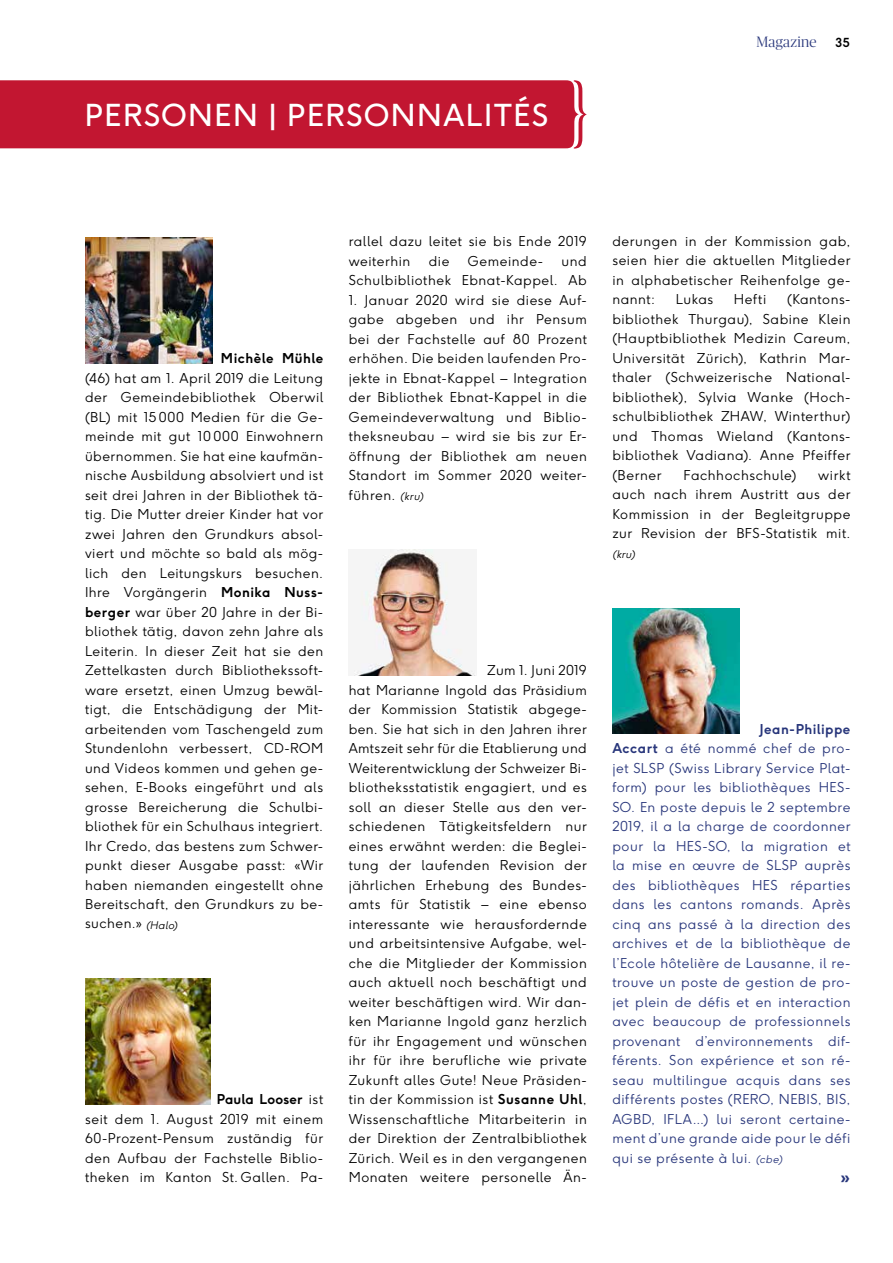
<style>
.page{position:relative;width:893px;height:1263px;background:#fff}
.page>*{position:absolute;margin:0;border:0;box-sizing:border-box;transform-origin:0 0}
.t1{font:30px "F37 Ginger";letter-spacing:.05em;color:#fff}
.t2{font:700 16.5px "F37 Ginger";color:#28367b}
.t3{font:300 15px "Publico Banner";letter-spacing:.02em;color:#28367b}
.t4{font:300 13.5px/19.5px "F37 Ginger";letter-spacing:.04em;color:#000}
.t5{font:300 13.5px/19.5px "F37 Ginger";letter-spacing:.04em;color:#28367b;text-align:justify}
.t6{font:700 13.5px "F37 Ginger";letter-spacing:.035em;color:#000}
.t7{font:italic 300 10.5px "F37 Ginger";color:#000}
.s1{font-family:"F37 Ginger";font-weight:700;font-size:12.3px;color:#000}
.s2{font-weight:700}
.s3{font-style:italic;font-size:10.5px}
</style>
<div class="page">
<img style="left:85px;top:237px;width:128px;height:126px">
<img style="left:85px;top:978px;width:125px;height:126px">
<img style="left:354px;top:549px;width:121px;height:126px">
<img style="left:612px;top:608px;width:128px;height:126px">
<div style="left:0;top:80px;width:587px;height:69px;background:#c21631"></div>
<h1 class="t1" style="left:85px;top:96px;width:465px">PERSONEN | PERSONNALITÉS</h1>
<p class="t3" style="left:756px;top:32px;width:95px">Magazine <span class="s1">35</span></p>
<p class="t6" style="left:221px;top:349px;width:104px">Michèle Mühle</p>
<p class="t4" style="left:85px;top:368px;width:240px">(46) hat am 1. April 2019 die Leitung der Gemeindebibliothek Oberwil (BL) mit 15 000 Medien für die Ge&shy;meinde mit gut 10 000 Einwohnern übernommen. Sie hat eine kaufmän&shy;nische Ausbildung absolviert und ist seit drei Jahren in der Bibliothek tä&shy;tig. Die Mutter dreier Kinder hat vor zwei Jahren den Grundkurs absol&shy;viert und möchte so bald als mög&shy;lich den Leitungskurs besuchen.<br>Ihre Vorgängerin <span class="s2">Monika Nuss&shy;berger</span> war über 20 Jahre in der Bi&shy;bliothek tätig, davon zehn Jahre als Leiterin. In dieser Zeit hat sie den Zettelkasten durch Bibliothekssoft&shy;ware ersetzt, einen Umzug bewäl&shy;tigt, die Entschädigung der Mit&shy;arbeitenden vom Taschengeld zum Stundenlohn verbessert, CD-ROM und Videos kommen und gehen ge&shy;sehen, E-Books eingeführt und als grosse Bereicherung die Schulbi&shy;bliothek für ein Schulhaus integriert.<br>Ihr Credo, das bestens zum Schwer&shy;punkt dieser Ausgabe passt: «Wir haben niemanden eingestellt ohne Bereitschaft, den Grundkurs zu be&shy;suchen.» <span class="s3">(Halo)</span></p>
<p class="t4" style="left:85px;top:1089px;width:240px;text-align:justify;text-indent:132px"><span class="s2">Paula Looser</span> ist seit dem 1. August 2019 mit einem 60-Prozent-Pensum zuständig für den Aufbau der Fachstelle Biblio&shy;theken im Kanton St. Gallen. Pa-</p>
<p class="t4" style="left:349px;top:231px;width:240px">rallel dazu leitet sie bis Ende 2019 weiterhin</p>
<p class="t4" style="left:429px;top:251px;width:22px">die</p>
<p class="t4" style="left:468px;top:251px;width:77px">Gemeinde-</p>
<p class="t4" style="left:349px;top:251px;width:240px;text-align:right">und<br>Schulbibliothek Ebnat-Kappel. Ab</p>
<p class="t4" style="left:349px;top:290px;width:240px;text-align:justify">1. Januar 2020 wird sie diese Auf&shy;gabe abgeben und ihr Pensum bei der Fachstelle auf 80 Prozent erhöhen. Die beiden laufenden Pro&shy;jekte in Ebnat-Kappel – Integration der Bibliothek Ebnat-Kappel in die Gemeindeverwaltung und Biblio&shy;theksneubau – wird sie bis zur Er&shy;öffnung der Bibliothek am neuen Standort im Sommer 2020 weiter&shy;führen. <span class="s3">(kru)</span></p>
<p class="t4" style="left:612px;top:231px;width:240px;text-align:justify">derungen in der Kommission gab, seien hier die aktuellen Mitglieder in alphabetischer Reihenfolge ge&shy;nannt:</p>
<p class="t4" style="left:612px;top:290px;width:240px;text-indent:175px">(Kantons&shy;bibliothek Thurgau), Sabine Klein (Hauptbibliothek Medizin Careum,<br>Universität Zürich), Kathrin Mar&shy;thaler (Schweizerische National&shy;bibliothek), Sylvia Wanke (Hoch&shy;schulbibliothek ZHAW, Winterthur) und Thomas Wieland (Kantons&shy;bibliothek Vadiana). Anne Pfeiffer (Berner</p>
<p class="t4" style="left:676px;top:290px;width:39px">Lukas</p>
<p class="t4" style="left:734px;top:290px;width:34px">Hefti</p>
<p class="t4" style="left:683px;top:465px;width:114px">Fachhochschule)</p>
<p class="t4" style="left:612px;top:465px;width:240px;text-align:justify;text-indent:206px">wirkt auch nach ihrem Austritt aus der Kommission in der Begleitgruppe zur Revision der BFS-Statistik mit.</p>
<p class="t7" style="left:612px;top:548px;width:24px">(kru)</p>
<p class="t4" style="left:349px;top:660px;width:240px;text-indent:139px">Zum 1. Juni 2019 hat Marianne Ingold das Präsidium der Kommission Statistik abgege&shy;ben. Sie hat sich in den Jahren ihrer Amtszeit sehr für die Etablierung und Weiterentwicklung der Schweizer Bi&shy;bliotheksstatistik engagiert, und es soll an dieser Stelle aus den ver&shy;schiedenen Tätigkeitsfeldern nur eines erwähnt werden: die Beglei&shy;tung der laufenden Revision der jährlichen Erhebung des Bundes&shy;amts für Statistik – eine ebenso interessante wie herausfordernde und arbeitsintensive Aufgabe, wel&shy;che die Mitglieder der Kommission auch aktuell noch beschäftigt und weiter beschäftigen wird. Wir dan&shy;ken Marianne Ingold ganz herzlich für ihr Engagement und wünschen ihr für ihre berufliche wie private Zukunft alles Gute! Neue Präsiden&shy;tin der Kommission ist <span class="s2">Susanne Uhl</span>, Wissenschaftliche Mitarbeiterin in der Direktion der Zentralbibliothek Zürich. Weil es in den vergangenen Monaten weitere personelle Än-</p>
<p class="t5" style="left:612px;top:719px;width:240px;text-indent:148px"><span class="s2">Jean-Philippe Accart</span> a été nommé chef de pro&shy;jet SLSP (Swiss Library Service Plat&shy;form) pour les bibliothèques HES-SO. En poste depuis le 2 septembre 2019, il a la charge de coordonner pour la HES-SO, la migration et la mise en œuvre de SLSP auprès des bibliothèques HES réparties dans les cantons romands. Après cinq ans passé à la direction des archives et de la bibliothèque de l’Ecole hôtelière de Lausanne, il re&shy;trouve un poste de gestion de pro&shy;jet plein de défis et en interaction avec beaucoup de professionnels provenant d’environnements dif&shy;férents. Son expérience et son ré&shy;seau multilingue acquis dans ses différents postes (RERO, NEBIS, BIS, AGBD, IFLA...) lui seront certaine&shy;ment d’une grande aide pour le défi qui se présente à lui. <span class="s3">(cbe)</span></p>
<p class="t2" style="left:840px;top:1166px;width:11px">»</p>
</div>
